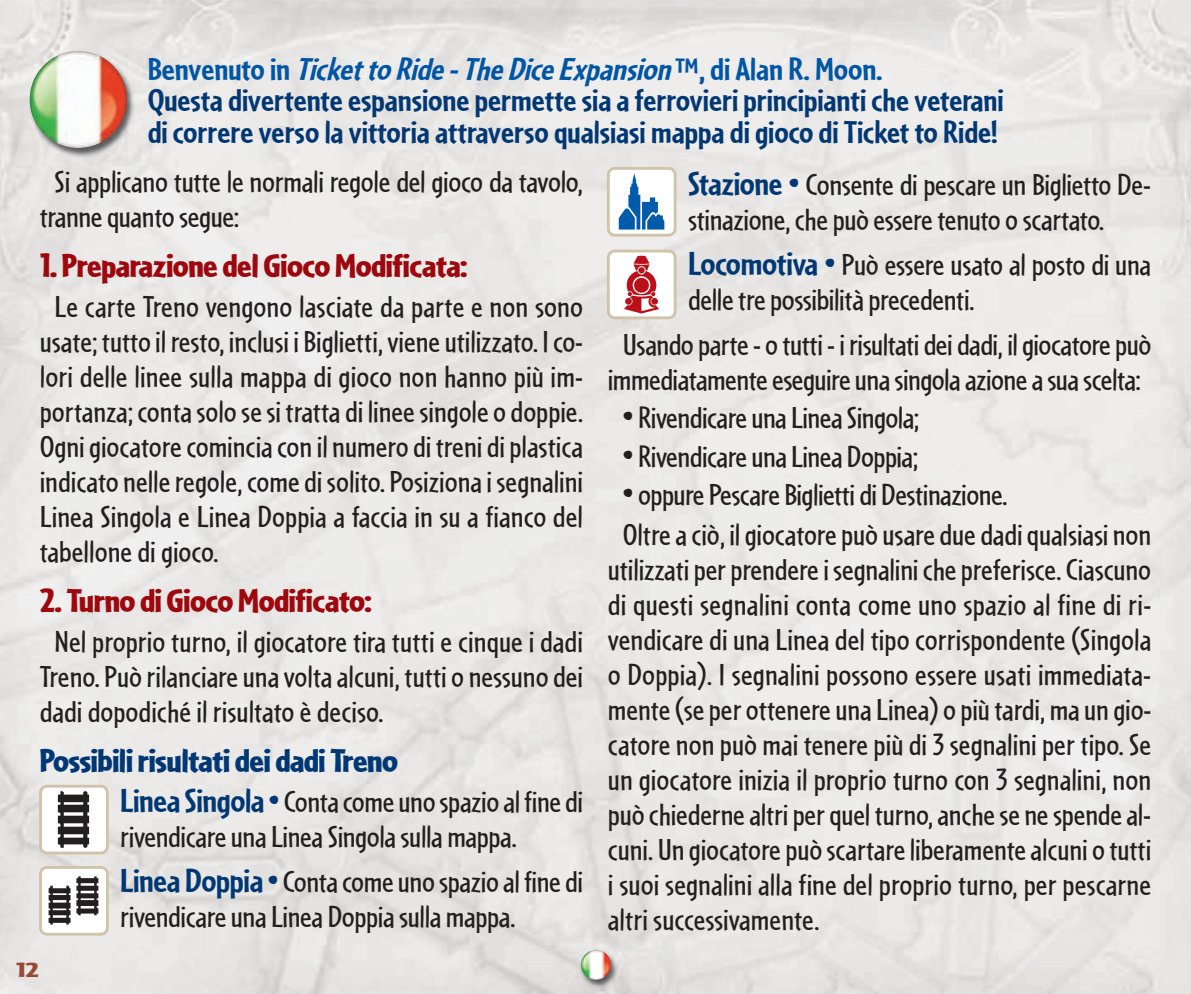
<style>
.page{position:relative;width:1191px;height:994px;background:#fff}
.page>*{position:absolute;margin:0;border:0;box-sizing:border-box;transform-origin:0 0}
.t1{font:900 34.65px "Cafeteria";letter-spacing:-.015em;color:#9d070d;scale:1.11 1}
.t2{font:900 34.65px "Cafeteria";letter-spacing:-.015em;color:#013874;scale:1.11 1}
.t3{font:700 32.9px/31.5px "Cafeteria";letter-spacing:-.005em;color:#013874;scale:1.11 1}
.t4{font:31.5px/35px "Cafeteria";letter-spacing:-.015em;color:#231f20;scale:1.11 1}
.t5{font:900 21px "Cafeteria";color:#954a35;scale:1.67 1}
.s1{color:#0155a5}
.s2{font-style:italic;color:#0155a5}
.s3{font-weight:700;font-size:34.65px;color:#013874}
.s4{font-size:34.65px;color:#013874}
.s5{font-size:34.65px}
</style>
<div class="page">
<img style="left:19px;top:39px;width:126px;height:126px">
<img style="left:30px;top:51px;width:97px;height:97px;border-radius:50%">
<img style="left:570px;top:938px;width:60px;height:56px">
<img style="left:581px;top:950px;width:30px;height:30px;border-radius:50%">
<svg style="left:39px;top:785px;width:70px;height:69px"></svg>
<svg style="left:39px;top:866px;width:70px;height:69px"></svg>
<svg style="left:607px;top:167px;width:69px;height:70px"></svg>
<svg style="left:607px;top:250px;width:69px;height:69px"></svg>
<p class="t3" style="left:148px;top:56px;width:773px"><span class="s1">Benvenuto in</span> <span class="s2">Ticketto Ride -The Dice Expansion</span> <span class="s1">™, di Alan R. Moon.<br></span>Questa divertente espansione permette sia a ferrovieri principianti che veterani di correre verso la vittoria attraverso qualsiasi mappa di gioco di Ticket to Ride!</p>
<p class="t4" style="left:40px;top:168px;width:491px;text-indent:15px">Si applicano tutte le normali regole del gioco da tavolo, tranne quanto segue:</p>
<p class="t1" style="left:40px;top:254px;width:387px">1. Preparazione del Gioco Modificata:</p>
<p class="t4" style="left:40px;top:292px;width:491px;text-align:justify;text-indent:15px">Le carte Treno vengono lasciate da parte e non sono usate; tutto il resto, inclusi i Biglietti, viene utilizzato. I co&shy;lori delle linee sulla mappa di gioco non hanno più im&shy;portanza; conta solo se si tratta di linee singole o doppie.<br>Ogni giocatore comincia con il numero di treni di plastica indicato nelle regole, come di solito. Posiziona i segnalini Linea Singola e Linea Doppia a faccia in su a fianco del tabellone di gioco.</p>
<p class="t1" style="left:40px;top:589px;width:301px">2. Turno di Gioco Modificato:</p>
<p class="t4" style="left:40px;top:627px;width:491px;text-align:justify;text-indent:15px">Nel proprio turno, il giocatore tira tutti e cinque i dadi Treno. Può rilanciare una volta alcuni, tutti o nessuno dei dadi dopodiché il risultato è deciso.</p>
<p class="t2" style="left:40px;top:749px;width:324px">Possibili risultati dei dadi Treno</p>
<p class="t4" style="left:120px;top:787px;width:418px"><span class="s3">Linea Singola</span> <span class="s4">•</span> Conta come uno spazio al fine di rivendicare una Linea Singola sulla mappa.</p>
<p class="t4" style="left:120px;top:867px;width:418px"><span class="s3">Linea Doppia</span> <span class="s4">•</span>Conta come uno spazio al fine di rivendicare una Linea Doppia sulla mappa.</p>
<p class="t4" style="left:688px;top:170px;width:418px"><span class="s3">Stazione</span> <span class="s4">•</span> Consente di pescare un Biglietto De&shy;stinazione, che può essere tenuto o scartato.</p>
<p class="t4" style="left:688px;top:250px;width:419px"><span class="s3">Locomotiva</span> <span class="s4">•</span> Può essere usato al posto di una delle tre possibilità precedenti.</p>
<p class="t4" style="left:608px;top:330px;width:491px;text-align:center">Usando parte - o tutti - i risultati dei dadi, il giocatore può immediatamente eseguire una singola azione a sua scelta:</p>
<p class="t4" style="left:623px;top:403px;width:269px"><span class="s5">•</span> Rivendicare una Linea Singola;</p>
<p class="t4" style="left:623px;top:442px;width:268px"><span class="s5">•</span> Rivendicare una Linea Doppia;</p>
<p class="t4" style="left:623px;top:478px;width:477px;line-height:39.9px"><span class="s5">•</span> oppure Pescare Biglietti di Destinazione.<br>Oltre a ciò, il giocatore può usare due dadi qualsiasi non</p>
<p class="t4" style="left:608px;top:555px;width:491px;text-align:justify">utilizzati per prendere i segnalini che preferisce. Ciascuno di questi segnalini conta come uno spazio al fine di ri&shy;vendicare di una Linea del tipo corrispondente (Singola o Doppia). I segnalini possono essere usati immediata&shy;mente (se per ottenere una Linea) o più tardi, ma un gio&shy;catore non può mai tenere più di 3 segnalini per tipo. Se un giocatore inizia il proprio turno con 3 segnalini, non può chiederne altri per quel turno, anche se ne spende al&shy;cuni. Un giocatore può scartare liberamente alcuni o tutti i suoi segnalini alla fine del proprio turno, per pescarne altri successivamente.</p>
<p class="t5" style="left:16px;top:963px;width:16px">12</p>
</div>
